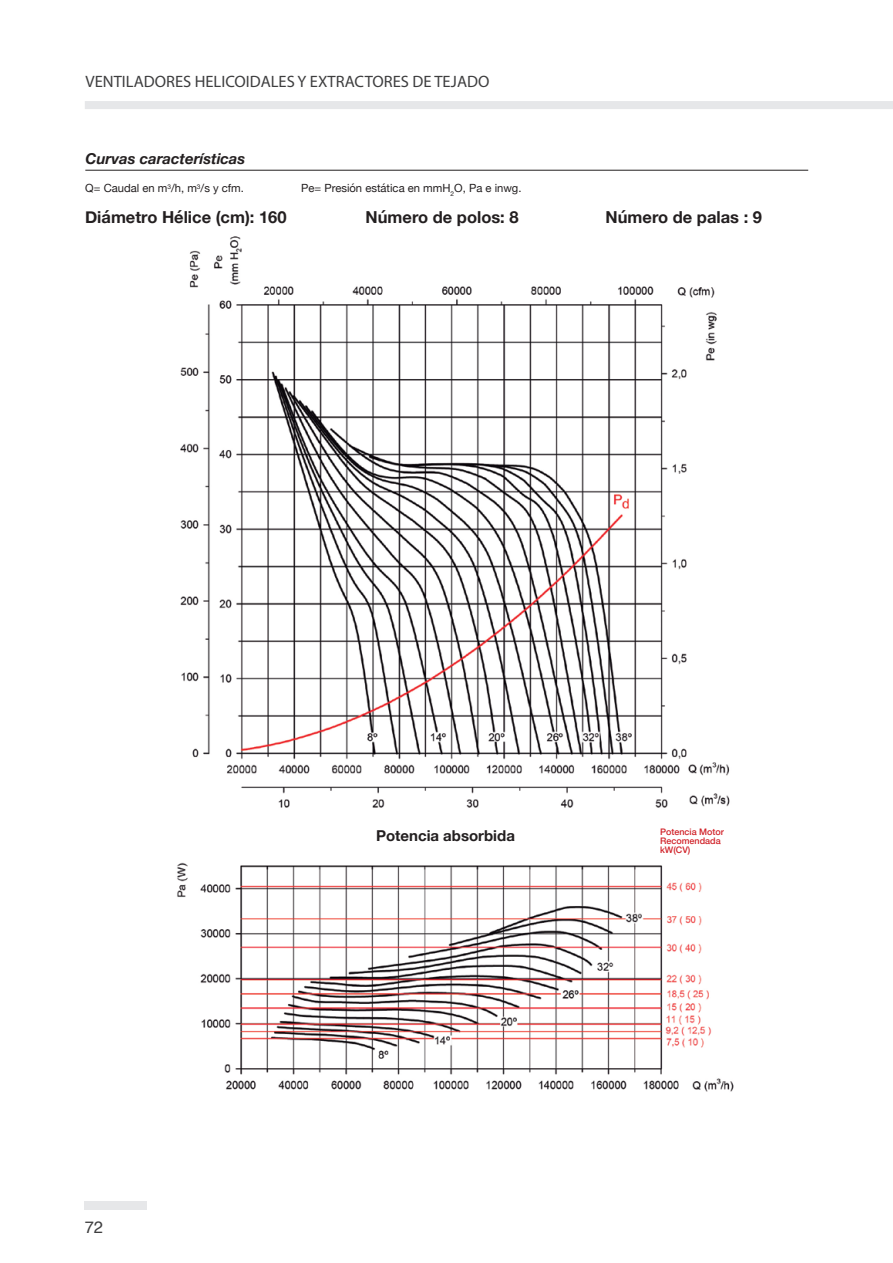
<style>
.page{position:relative;width:893px;height:1263px;background:#fff}
.page>*{position:absolute;margin:0;border:0;box-sizing:border-box;transform-origin:0 0}
.t1{font:700 16.5px "Helvetica Neue";color:#231f20}
.t2{font:16.5px "Myriad Pro";color:#3e3e3f}
.t3{font:16.5px "Helvetica";color:#3e3e3f}
.t4{font:italic 700 15px "Helvetica Neue";color:#231f20}
.t5{font:700 15px "Helvetica Neue";color:#231f20}
.t6{font:11.25px "Helvetica Neue";color:#231f20}
.t7{font:500 9px/9px "Helvetica Neue";color:#d1232a}
</style>
<div class="page">
<div style="left:85px;top:1202px;width:62px;height:8px;background:#e6e7e9"></div>
<div style="left:85px;top:101px;width:808px;height:8px;background:#e6e7e9"></div>
<hr style="left:85px;top:170px;width:723px;height:1px;background:#231f20">
<img style="left:177px;top:236px;width:557px;height:856px">
<h1 class="t2" style="left:86px;top:71px;width:405px">VENTILADORES HELICOIDALES Y EXTRACTORES DE TEJADO</h1>
<h2 class="t4" style="left:85px;top:147px;width:162px">Curvas características</h2>
<p class="t6" style="left:85px;top:180px;width:160px">Q= Caudal en m<sup>3</sup>/h, m<sup>3</sup>/s y cfm.</p>
<p class="t6" style="left:301px;top:180px;width:222px">Pe= Presión estática en mmH<sub>2</sub>O, Pa e inwg.</p>
<h1 class="t1" style="left:85px;top:204px;width:203px">Diámetro Hélice (cm): 160</h1>
<h1 class="t1" style="left:366px;top:204px;width:155px">Número de polos: 8</h1>
<h1 class="t1" style="left:606px;top:204px;width:158px">Número de palas : 9</h1>
<h1 class="t3" style="left:85px;top:1214px;width:20px">72</h1>
<h2 class="t5" style="left:376px;top:823px;width:140px">Potencia absorbida</h2>
<p class="t7" style="left:660px;top:826px;width:66px">Potencia Motor<br>Recomendada kW(CV)</p>
</div>
